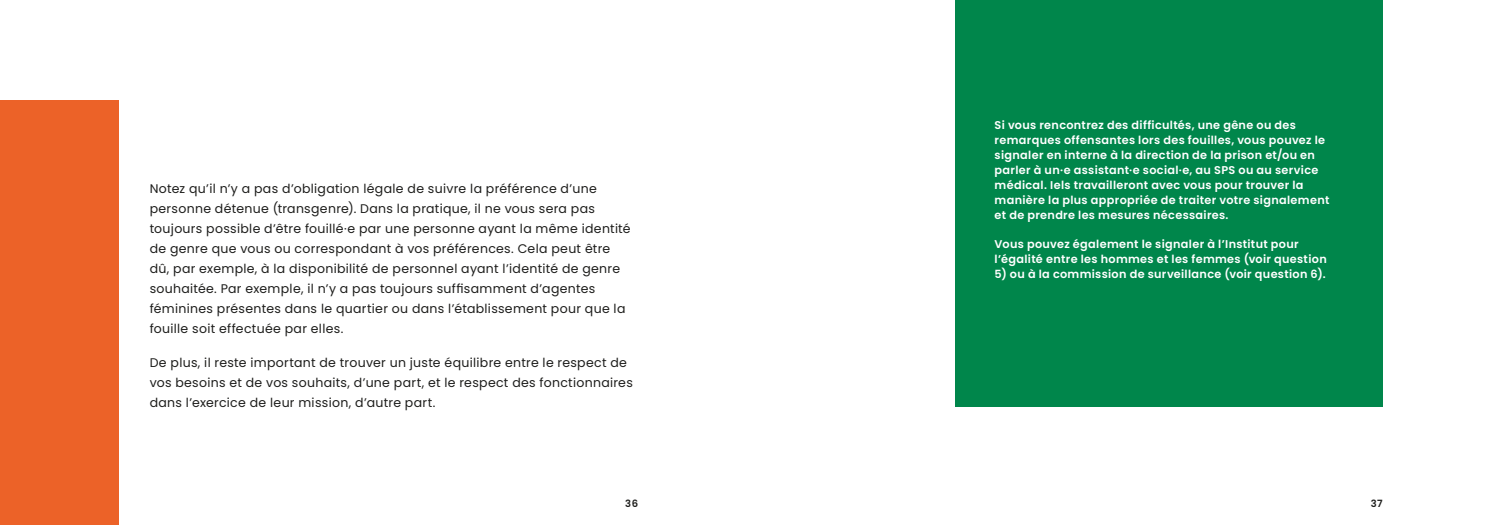
<style>
.page{position:relative;width:1489px;height:525px;background:#fff}
.page>*{position:absolute;margin:0;border:0;box-sizing:border-box;transform-origin:0 0}
.Body{font:12.5px/20px "Poppins";letter-spacing:.025em;color:#1d1d1b}
.Body-2{font:600 11.25px/15px "Poppins";letter-spacing:.03em;color:#fff}
.t1{font:600 10px "Poppins";color:#1d1d1b}
</style>
<div class="page">
<div style="left:955px;top:0;width:427px;height:406px;background:#00864b"></div>
<div style="left:0;top:100px;width:118px;height:424px;background:#ec6228"></div>
<p class="Body" style="left:150px;top:178px;width:482px">Notez qu’il n’y a pas d’obligation légale de suivre la préférence d’une personne détenue (transgenre). Dans la pratique, il ne vous sera pas toujours possible d’être fouillé·e par une personne ayant la même identité de genre que vous ou correspondant à vos préférences. Cela peut être dû, par exemple, à la disponibilité de personnel ayant l’identité de genre souhaitée. Par exemple, il n’y a pas toujours suffisamment d’agentes féminines présentes dans le quartier ou dans l’établissement pour que la fouille soit effectuée par elles.</p>
<p class="Body" style="left:150px;top:352px;width:484px">De plus, il reste important de trouver un juste équilibre entre le respect de vos besoins et de vos souhaits, d’une part, et le respect des fonctionnaires dans l’exercice de leur mission, d’autre part.</p>
<p class="Body-2" style="left:994px;top:117px;width:336px">Si vous rencontrez des difficultés, une gêne ou des remarques offensantes lors des fouilles, vous pouvez le signaler en interne à la direction de la prison et/ou en parler à un·e assistant·e social·e, au SPS ou au service médical. Iels travailleront avec vous pour trouver la manière la plus appropriée de traiter votre signalement et de prendre les mesures nécessaires.</p>
<p class="Body-2" style="left:994px;top:236px;width:333px">Vous pouvez également le signaler à l’Institut pour l’égalité entre les hommes et les femmes (voir question</p>
<p class="Body-2" style="left:994px;top:266px;width:332px">5) ou à la commission de surveillance (voir question 6).</p>
<p class="t1" style="left:625px;top:497px;width:14px">36</p>
<p class="t1" style="left:1370px;top:497px;width:13px">37</p>
</div>
